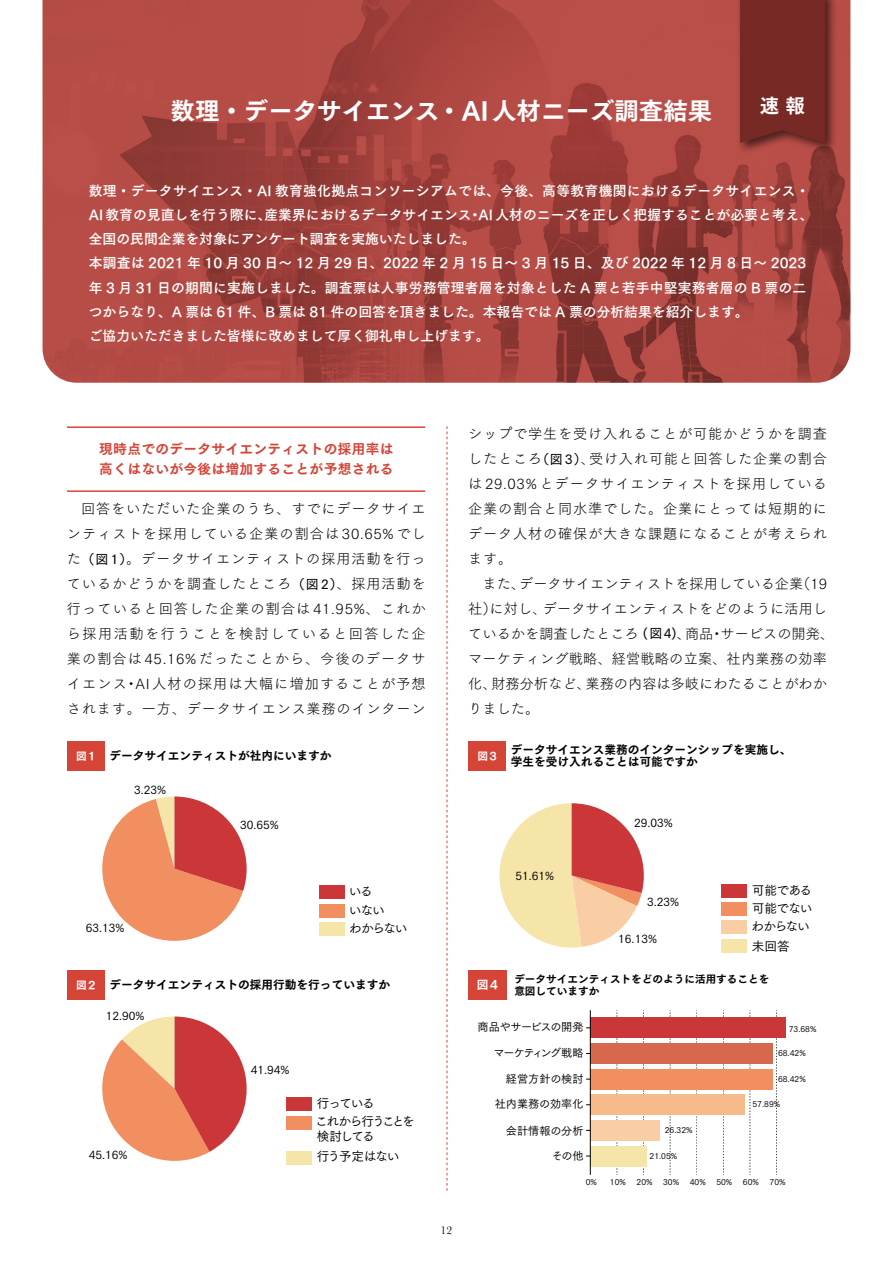
<style>
.page{position:relative;width:893px;height:1263px;background:#fff}
.page>*{position:absolute;margin:0;border:0;box-sizing:border-box;transform-origin:0 0}
.t1{font:24.45px "Tsuku Go Pro E";color:#fff}
.t2{font:19.5px "Tsuku Go Pro E";color:#fff}
.t3{font:14.25px/25px "Tsuku Go Pro L";letter-spacing:.01em;color:#000;text-align:justify}
.t4{font:13.8px/24.2px "Tsuku Go Pro B";color:#fff}
.t5{font:13.65px/19.2px "Tsuku Go Pro E";letter-spacing:.025em;color:#d44538}
.t6{font:12.6px/18.3px "Tsuku Go Pro M";letter-spacing:-.09em;color:#000}
.t7{font:12.6px/18.3px "Tsuku Go Pro M";letter-spacing:-.12em;color:#000}
.t8{font:12.6px/18.9px "Tsuku Go Pro M";letter-spacing:-.065em;color:#000}
.t9{font:11.7px/12.8px "Tsuku Go Pro E";color:#000}
.t10{font:11.7px "Baskerville";color:#000}
.t11{font:11.7px "Tsuku Go Pro E";color:#fff}
.t12{font:11.4px "Tsuku Go Pro M";color:#000}
.t13{font:11.25px/24.6px "Tsuku Go Pro M";letter-spacing:-.02em;color:#000;text-align:right}
.t14{font:11.25px "Tsuku Go Pro M";color:#000}
.t15{font:11.25px "Tsuku Go Pro M";letter-spacing:-.11em;color:#000}
.t16{font:10.65px/12.8px "Tsuku Go Pro E";color:#000}
.t17{font:10.65px "Tsuku Go Pro E";color:#fff}
.t18{font:8.1px "Tsuku Go Pro M";color:#000}
.s1{font-family:"Tsuku Go Pro D";font-size:12.9px}
.s2{font-size:10.65px;color:#fff}
</style>
<div class="page">
<svg style="left:43px;top:0;width:807px;height:383px;background:#aa4641"></svg>
<svg style="left:102px;top:796px;width:145px;height:145px"></svg>
<svg style="left:102px;top:1016px;width:145px;height:145px"></svg>
<div style="left:319px;top:886px;width:26px;height:13px;background:#cb3738"></div>
<div style="left:319px;top:904px;width:26px;height:13px;background:#f18f60"></div>
<div style="left:319px;top:922px;width:26px;height:13px;background:#f6e5a9"></div>
<div style="left:286px;top:1097px;width:26px;height:14px;background:#cb3738"></div>
<div style="left:286px;top:1116px;width:26px;height:13px;background:#f18f60"></div>
<div style="left:286px;top:1151px;width:26px;height:13px;background:#f6e5a9"></div>
<div style="left:721px;top:884px;width:26px;height:13px;background:#cb3738"></div>
<div style="left:721px;top:902px;width:26px;height:14px;background:#f18f60"></div>
<div style="left:721px;top:921px;width:26px;height:13px;background:#facea5"></div>
<div style="left:721px;top:939px;width:26px;height:13px;background:#f6e5a9"></div>
<svg style="left:499px;top:803px;width:145px;height:145px"></svg>
<svg style="left:617px;top:1010px;width:1px;height:165px"></svg>
<svg style="left:643px;top:1010px;width:1px;height:165px"></svg>
<svg style="left:670px;top:1010px;width:1px;height:165px"></svg>
<svg style="left:696px;top:1010px;width:1px;height:165px"></svg>
<svg style="left:723px;top:1010px;width:1px;height:165px"></svg>
<svg style="left:750px;top:1010px;width:1px;height:165px"></svg>
<svg style="left:776px;top:1010px;width:1px;height:165px"></svg>
<div style="left:590px;top:1018px;width:196px;height:20px;background:#cb3738"></div>
<div style="left:590px;top:1043px;width:182px;height:20px;background:#d7684d"></div>
<div style="left:590px;top:1069px;width:182px;height:20px;background:#f18f60"></div>
<div style="left:590px;top:1095px;width:155px;height:20px;background:#f7ba8b"></div>
<div style="left:590px;top:1120px;width:70px;height:20px;background:#facea5"></div>
<div style="left:590px;top:1146px;width:57px;height:20px;background:#f6e5a9"></div>
<hr style="left:590px;top:1010px;width:1px;height:165px;background:#000">
<svg style="left:447px;top:426px;width:1px;height:765px"></svg>
<div style="left:67px;top:741px;width:38px;height:29px;background:#d44538"></div>
<div style="left:67px;top:970px;width:38px;height:30px;background:#d44538"></div>
<div style="left:468px;top:741px;width:38px;height:29px;background:#d44538"></div>
<div style="left:468px;top:970px;width:39px;height:30px;background:#d44538"></div>
<hr style="left:67px;top:490px;width:358px;height:2px;background:#d44538">
<hr style="left:67px;top:426px;width:358px;height:2px;background:#d44538">
<div style="left:736px;top:0;width:101px;height:155px;background:#000;opacity:.6"></div>
<div style="left:740px;top:0;width:85px;height:143px;background:#772925"></div>
<h1 class="t1" style="left:171px;top:88px;width:543px">数理・データサイエンス・AI 人材ニーズ調査結果</h1>
<h2 class="t2" style="left:760px;top:88px;width:46px">速 報</h2>
<p class="t4" style="left:89px;top:177px;width:726px">数理・データサイエンス・AI 教育強化拠点コンソーシアムでは、今後、高等教育機関におけるデータサイエンス・AI 教育の見直しを行う際に、産業界におけるデータサイエンス・AI 人材のニーズを正しく把握することが必要と考え、全国の民間企業を対象にアンケート調査を実施いたしました。<br>本調査は 2021 年 10 月 30 日〜 12 月 29 日、2022 年 2 月 15 日〜 3 月 15 日、及び 2022 年 12 月 8 日〜 2023年 3 月 31 日の期間に実施しました。調査票は人事労務管理者層を対象とした A 票と若手中堅実務者層の B 票の二つからなり、A 票は 61 件、B 票は 81 件の回答を頂きました。本報告では A 票の分析結果を紹介します。<br>ご協力いただきました皆様に改めまして厚く御礼申し上げます。</p>
<p class="t5" style="left:99px;top:438px;width:296px">現時点でのデータサイエンティストの採用率は高くはないが今後は増加することが予想される</p>
<p class="t3" style="left:67px;top:495px;width:360px;text-indent:14px">回答をいただいた企業のうち、すでにデータサイエンティストを採用している企業の割合は30.65%でした<span class="s1">（図1）</span>。データサイエンティストの採用活動を行っているかどうかを調査したところ<span class="s1">（図2）</span>、採用活動を行っていると回答した企業の割合は41.95%、これから採用活動を行うことを検討していると回答した企業の割合は45.16%だったことから、今後のデータサイエンス・AI 人材の採用は大幅に増加することが予想されます。一方、データサイエンス業務のインターン</p>
<p class="t9" style="left:76px;top:748px;width:257px"><span class="s2">図1</span> データサイエンティストが社内にいますか</p>
<p class="t12" style="left:134px;top:780px;width:33px">3.23%</p>
<p class="t12" style="left:86px;top:918px;width:40px">63.13%</p>
<p class="t12" style="left:240px;top:815px;width:40px">30.65%</p>
<p class="t6" style="left:349px;top:881px;width:26px">いる</p>
<p class="t6" style="left:349px;top:899px;width:60px">いない<br>わからない</p>
<p class="t9" style="left:76px;top:977px;width:315px"><span class="s2">図2</span> データサイエンティストの採用行動を行っていますか</p>
<p class="t12" style="left:106px;top:1006px;width:40px">12.90%</p>
<p class="t12" style="left:89px;top:1145px;width:40px">45.16%</p>
<p class="t12" style="left:251px;top:1060px;width:40px">41.94%</p>
<p class="t7" style="left:315px;top:1093px;width:101px">行っている<br>これから行うことを</p>
<p class="t6" style="left:317px;top:1124px;width:84px;line-height:20.5px">検討してる<br>行う予定はない</p>
<p class="t3" style="left:468px;top:420px;width:360px">シップで学生を受け入れることが可能かどうかを調査したところ<span class="s1">（図3）</span>、受け入れ可能と回答した企業の割合は29.03%とデータサイエンティストを採用している企業の割合と同水準でした。企業にとっては短期的にデータ人材の確保が大きな課題になることが考えられます。</p>
<p class="t3" style="left:468px;top:569px;width:367px;text-align:left;text-indent:14px">また、データサイエンティストを採用している企業（19社）に対し、データサイエンティストをどのように活用しているかを調査したところ <span class="s1">(図4)</span>、商品・サービスの開発、マーケティング戦略、経営戦略の立案、社内業務の効率化、財務分析など、業務の内容は多岐にわたることがわかりました。</p>
<p class="t17" style="left:478px;top:746px;width:21px">図3</p>
<p class="t9" style="left:511px;top:742px;width:282px">データサイエンス業務のインターンシップを実施し、学生を受け入れることは可能ですか</p>
<p class="t10" style="left:441px;top:1223px;width:13px">12</p>
<p class="t12" style="left:634px;top:813px;width:40px">29.03%</p>
<p class="t11" style="left:477px;top:974px;width:23px">図4</p>
<p class="t12" style="left:515px;top:866px;width:40px">51.61%</p>
<p class="t12" style="left:647px;top:892px;width:33px">3.23%</p>
<p class="t12" style="left:618px;top:929px;width:40px">16.13%</p>
<p class="t6" style="left:752px;top:879px;width:62px">可能である</p>
<p class="t8" style="left:751px;top:897px;width:63px">可能でないわからない未回答</p>
<p class="t16" style="left:514px;top:971px;width:257px">データサイエンティストをどのように活用することを意図していますか</p>
<p class="t13" style="left:477px;top:1014px;width:108px">商品やサービスの開発</p>
<p class="t15" style="left:493px;top:1043px;width:92px">マーケティング戦略</p>
<p class="t14" style="left:506px;top:1069px;width:79px">経営方針の検討</p>
<p class="t14" style="left:495px;top:1095px;width:90px">社内業務の効率化</p>
<p class="t13" style="left:506px;top:1117px;width:79px">会計情報の分析その他</p>
<p class="t18" style="left:665px;top:1123px;width:29px">26.32%</p>
<p class="t18" style="left:650px;top:1149px;width:29px">21.05%</p>
<p class="t18" style="left:789px;top:1022px;width:29px">73.68%</p>
<p class="t18" style="left:778px;top:1046px;width:29px">68.42%</p>
<p class="t18" style="left:778px;top:1072px;width:29px">68.42%</p>
<p class="t18" style="left:752px;top:1097px;width:29px">57.89%</p>
<p class="t18" style="left:586px;top:1175px;width:13px">0%</p>
<p class="t18" style="left:610px;top:1175px;width:18px">10%</p>
<p class="t18" style="left:637px;top:1175px;width:18px">20%</p>
<p class="t18" style="left:663px;top:1175px;width:18px">30%</p>
<p class="t18" style="left:690px;top:1175px;width:18px">40%</p>
<p class="t18" style="left:716px;top:1175px;width:18px">50%</p>
<p class="t18" style="left:743px;top:1175px;width:18px">60%</p>
<p class="t18" style="left:770px;top:1175px;width:18px">70%</p>
</div>
